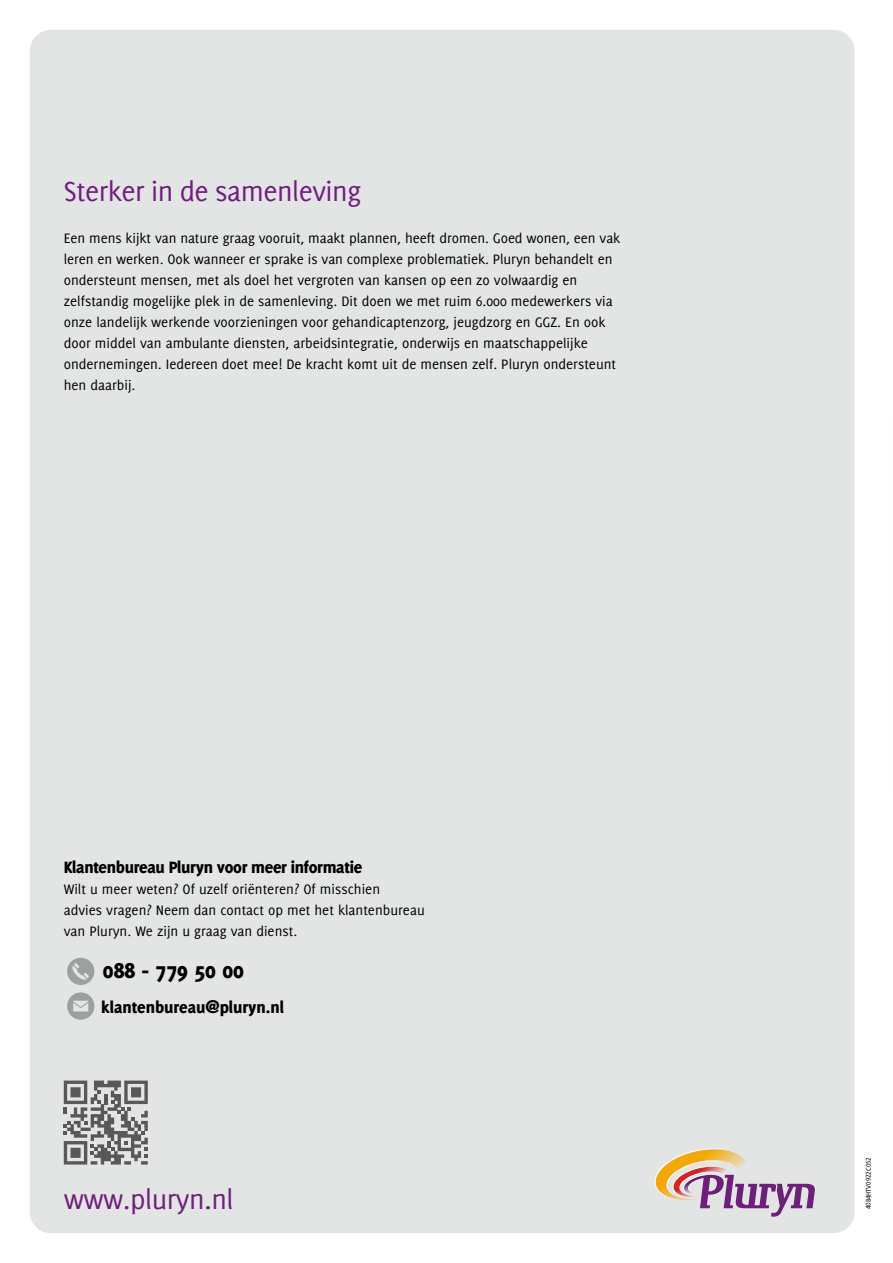
<style>
.page{position:relative;width:893px;height:1263px;background:#fff}
.page>*{position:absolute;margin:0;border:0;box-sizing:border-box;transform-origin:0 0}
.t1{font:30px "Delicious";letter-spacing:-.015em;color:#6d207a}
.t2{font:800 24px "Delicious";color:#000}
.t3{font:800 18px "Delicious";letter-spacing:-.015em;color:#000}
.t4{font:15px/21px "Delicious";color:#000}
.t5{font:7.5px "Delicious Small Caps";color:#000}
</style>
<div class="page">
<div style="left:30px;top:30px;width:825px;height:1203px;background:#e3e4e4;border-radius:21px"></div>
<svg style="left:64px;top:1080px;width:84px;height:84px"></svg>
<svg style="left:654px;top:1148px;width:161px;height:69px"></svg>
<svg style="left:67px;top:958px;width:27px;height:27px"></svg>
<svg style="left:67px;top:992px;width:27px;height:28px"></svg>
<h1 class="t1" style="left:64px;top:174px;width:299px">Sterker in de samenleving</h1>
<p class="t4" style="left:64px;top:227px;width:558px">Een mens kijkt van nature graag vooruit, maakt plannen, heeft dromen. Goed wonen, een vak leren en werken. Ook wanneer er sprake is van complexe problematiek. Pluryn behandelt en ondersteunt mensen, met als doel het vergroten van kansen op een zo volwaardig en zelfstandig mogelijke plek in de samenleving. Dit doen we met ruim 6.000 medewerkers via onze landelijk werkende voorzieningen voor gehandicaptenzorg, jeugdzorg en GGZ. En ook door middel van ambulante diensten, arbeidsintegratie, onderwijs en maatschappelijke ondernemingen. Iedereen doet mee! De kracht komt uit de mensen zelf. Pluryn ondersteunt hen daarbij.</p>
<p class="t3" style="left:64px;top:857px;width:300px">Klantenbureau Pluryn voor meer informatie</p>
<p class="t4" style="left:64px;top:878px;width:362px">Wilt u meer weten? Of uzelf oriënteren? Of misschien<br>advies vragen? Neem dan contact op met het klantenbureau van Pluryn. We zijn u graag van dienst.</p>
<h2 class="t2" style="left:103px;top:956px;width:143px">088 - 779 50 00</h2>
<p class="t3" style="left:101px;top:996px;width:184px">klantenbureau@pluryn.nl</p>
<h1 class="t1" style="left:64px;top:1182px;width:171px">www.pluryn.nl</h1>
<p class="t5" style="left:864px;top:1209px;width:53px;rotate:-90deg">4084HTV0922C052</p>
</div>
